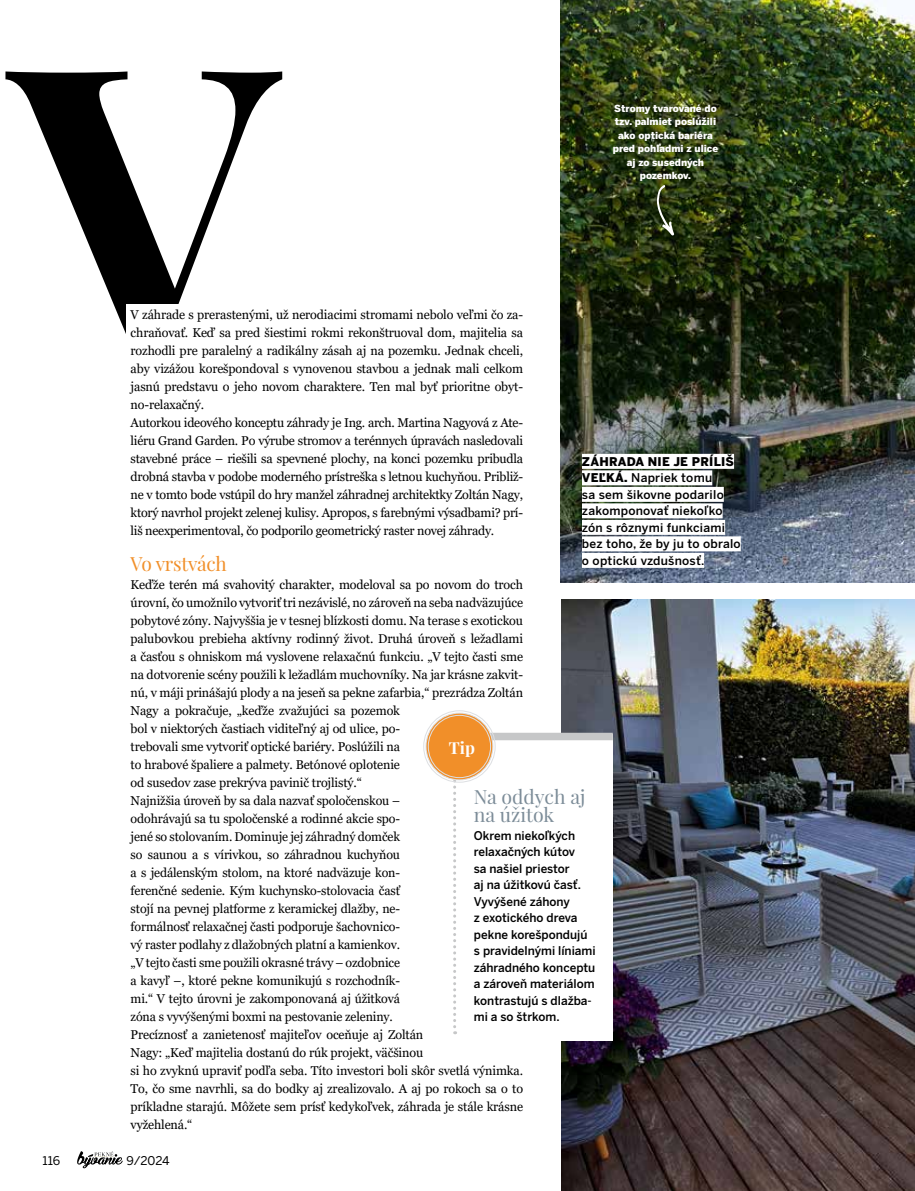
<style>
.page{position:relative;width:915px;height:1191px;background:#fff}
.page>*{position:absolute;margin:0;border:0;box-sizing:border-box;transform-origin:0 0}
.t1{font:700 393.45px "Playfair Display";color:#000}
.t2{font:19.5px/18px "Playfair Display";color:#7c8c98}
.t3{font:19.5px "Playfair Display";letter-spacing:-.01em;color:#f18f29}
.t4{font:700 16.5px "Playfair Display";color:#fff}
.t5{font:12.75px/18px "Georgia";letter-spacing:-.01em;color:#000}
.t6{font:500 12px/16.5px "Benton Sans";color:#000}
.t7{font:500 12px/16.5px "Benton Sans";letter-spacing:.02em;color:#000}
.t8{font:12px "Benton Sans";letter-spacing:-.01em;color:#000}
.t9{font:900 9.75px/13.5px "Benton Sans";color:#fff;text-align:center}
.s1{font-weight:900}
</style>
<div class="page">
<img style="left:560px;top:0;width:354px;height:582px">
<img style="left:561px;top:600px;width:353px;height:591px">
<div style="left:454px;top:734px;width:158px;height:307px;background:#fff"></div>
<svg style="left:453px;top:782px;width:3px;height:252px"></svg>
<div style="left:459px;top:732px;width:153px;height:8px;background:#c6c7c8"></div>
<div style="left:426px;top:713px;width:66px;height:67px;background:#f18f29;border-radius:50%"></div>
<div style="left:423px;top:710px;width:72px;height:72px;border:1px solid #dddfe2;border-radius:50%"></div>
<div style="left:425px;top:712px;width:68px;height:68px;border:1px solid #dddfe2;border-radius:50%"></div>
<div style="left:427px;top:715px;width:64px;height:63px;border:1px solid #dddfe2;border-radius:50%"></div>
<div style="left:581px;top:454px;width:152px;height:15px;background:#fff"></div>
<div style="left:581px;top:470px;width:131px;height:15px;background:#fff"></div>
<div style="left:581px;top:487px;width:142px;height:15px;background:#fff"></div>
<div style="left:581px;top:503px;width:141px;height:15px;background:#fff"></div>
<div style="left:581px;top:520px;width:143px;height:15px;background:#fff"></div>
<div style="left:581px;top:536px;width:159px;height:15px;background:#fff"></div>
<div style="left:581px;top:553px;width:122px;height:15px;background:#fff"></div>
<svg style="left:656px;top:185px;width:18px;height:50px"></svg>
<svg style="left:77px;top:1151px;width:46px;height:17px"></svg>
<h1 class="t1" style="left:10px;top:-45px;width:269px">v</h1>
<p class="t9" style="left:612px;top:102px;width:107px">Stromy tvarované do tzv. palmiet poslúžili ako optická bariéra pred pohľadmi z ulice aj zo susedných pozemkov.</p>
<p class="t5" style="left:131px;top:305px;width:394px">V záhrade s prerastenými, už nerodiacimi stromami nebolo veľmi čo za&shy;chraňovať. Keď sa pred šiestimi rokmi rekonštruoval dom, majitelia sa rozhodli pre paralelný a radikálny zásah aj na pozemku. Jednak chceli, aby vizážou korešpondoval s vynovenou stavbou a jednak mali celkom jasnú predstavu o jeho novom charaktere. Ten mal byť prioritne obyt&shy;no-relaxačný.<br>Autorkou ideového konceptu záhrady je Ing. arch. Martina Nagyová z Ate&shy;liéru Grand Garden. Po výrube stromov a terénnych úpravách nasledovali stavebné práce – riešili sa spevnené plochy, na konci pozemku pribudla drobná stavba v podobe moderného prístreška s letnou kuchyňou. Približ&shy;ne v tomto bode vstúpil do hry manžel záhradnej architektky Zoltán Nagy, ktorý navrhol projekt zelenej kulisy. Apropos, s farebnými výsadbami? prí&shy;liš neexperimentoval, čo podporilo geometrický raster novej záhrady.</p>
<h2 class="t3" style="left:131px;top:551px;width:98px">Vo vrstvách</h2>
<p class="t5" style="left:131px;top:575px;width:394px">Keďže terén má svahovitý charakter, modeloval sa po novom do troch úrovní, čo umožnilo vytvoriť tri nezávislé, no zároveň na seba nadväzujúce pobytové zóny. Najvyššia je v tesnej blízkosti domu. Na terase s exotickou palubovkou prebieha aktívny rodinný život. Druhá úroveň s ležadlami a časťou s ohniskom má vyslovene relaxačnú funkciu. „V tejto časti sme na dotvorenie scény použili k ležadlám muchovníky. Na jar krásne zakvit&shy;nú, v máji prinášajú plody a na jeseň sa pekne zafarbia,“ prezrádza Zoltán Nagy a pokračuje, „keďže zvažujúci sa pozemok<br>bol v niektorých častiach viditeľný aj od ulice, po-<br>trebovali sme vytvoriť optické bariéry. Poslúžili na<br>to hrabové špaliere a palmety. Betónové oplotenie<br>od susedov zase prekrýva pavinič trojlistý.“<br>Najnižšia úroveň by sa dala nazvať spoločenskou –<br>odohrávajú sa tu spoločenské a rodinné akcie spo-<br>jené so stolovaním. Dominuje jej záhradný domček<br>so saunou a s vírivkou, so záhradnou kuchyňou<br>a s jedálenským stolom, na ktoré nadväzuje kon-<br>ferenčné sedenie. Kým kuchynsko-stolovacia časť<br>stojí na pevnej platforme z keramickej dlažby, ne-<br>formálnosť relaxačnej časti podporuje šachovnico-<br>vý raster podlahy z dlažobných platní a kamienkov.<br>„V tejto časti sme použili okrasné trávy – ozdobnice<br>a kavyľ –, ktoré pekne komunikujú s rozchodník-<br>mi.“ V tejto úrovni je zakomponovaná aj úžitková<br>zóna s vyvýšenými boxmi na pestovanie zeleniny.<br>Precíznosť a zanietenosť majiteľov oceňuje aj Zoltán<br>Nagy: „Keď majitelia dostanú do rúk projekt, väčšinou<br>si ho zvyknú upraviť podľa seba. Títo investori boli skôr svetlá výnimka.<br>To, čo sme navrhli, sa do bodky aj zrealizovalo. A aj po rokoch sa o to príkladne starajú. Môžete sem prísť kedykoľvek, záhrada je stále krásne vyžehlená.“</p>
<p class="t7" style="left:581px;top:453px;width:160px"><span class="s1">Záhrada n ie je príliš veľká.</span> Napriek tomu<br>sa sem šikovne podarilo zakomponovať niekoľko zón s rôznymi funkciami bez toho, že by ju to obralo o optickú vzdušnosť.</p>
<p class="t4" style="left:449px;top:737px;width:28px">Tip</p>
<h2 class="t2" style="left:473px;top:787px;width:113px">Na oddych aj na úžitok</h2>
<p class="t6" style="left:473px;top:827px;width:123px">Okrem niekoľkých relaxačných kútov<br>sa našiel priestor<br>aj na úžitkovú časť.<br>Vyvýšené záhony<br>z exotického dreva pekne korešpondujú s pravidelnými líniami záhradného konceptu a zároveň materiálom kontrastujú s dlažba&shy;mi a so štrkom.</p>
<p class="t8" style="left:43px;top:1153px;width:19px">116</p>
<p class="t8" style="left:126px;top:1153px;width:45px">9/2024</p>
</div>
